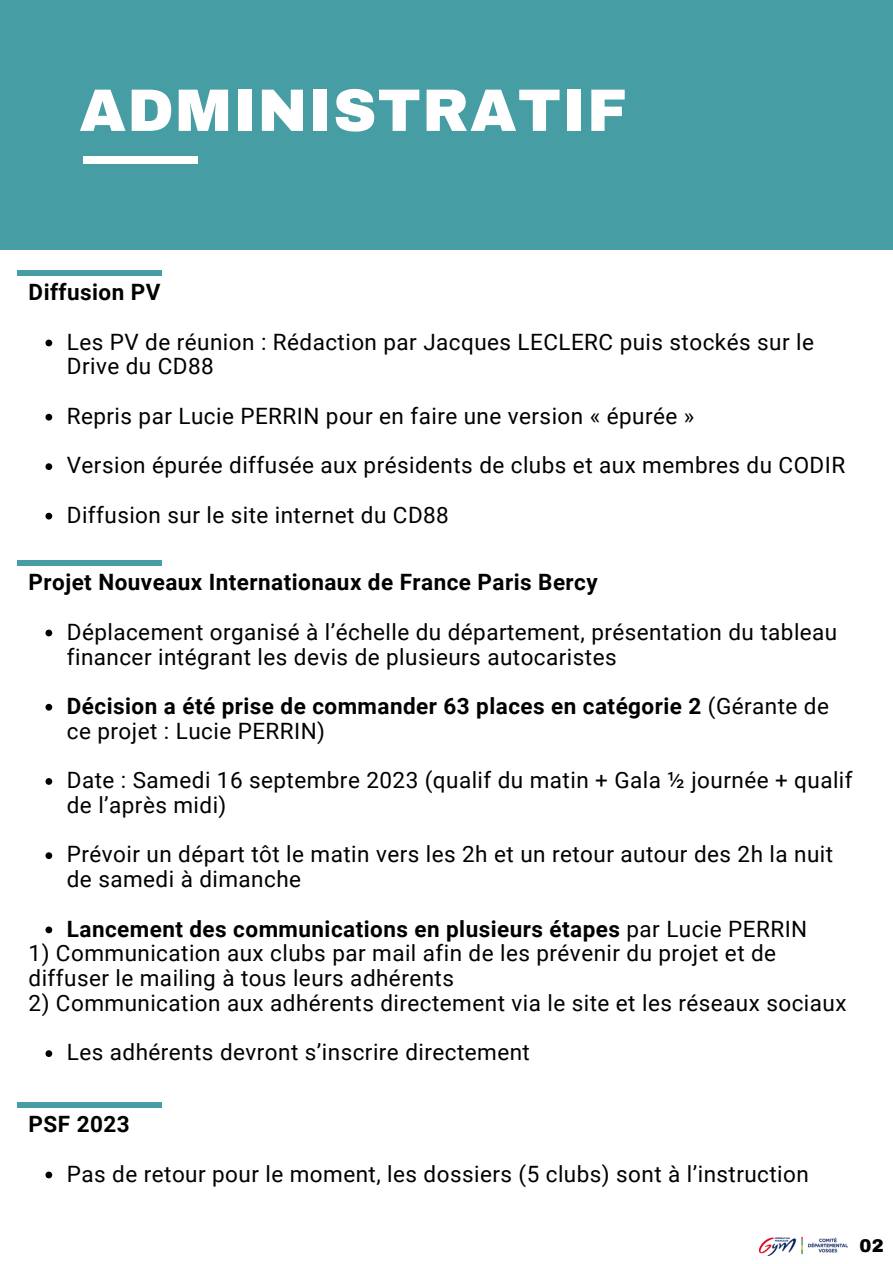
<style>
.page{position:relative;width:893px;height:1264px;background:#fff}
.page>*{position:absolute;margin:0;border:0;box-sizing:border-box;transform-origin:0 0}
.t1{font:900 60px "Archivo";letter-spacing:.02em;color:#fff}
.t2{font:22.5px/24.8px "Roboto";letter-spacing:.02em;color:#000}
.t3{font:700 22.5px/24.8px "Roboto";letter-spacing:.02em;color:#000}
.t4{font:900 18px "Archivo";color:#000}
.s1{font-weight:400}
</style>
<div class="page">
<div style="left:0;top:0;width:892px;height:250px;background:#469da3"></div>
<div style="left:83px;top:157px;width:114px;height:7px;background:#fff"></div>
<div style="left:17px;top:271px;width:144px;height:5px;background:#469da3"></div>
<div style="left:17px;top:560px;width:144px;height:6px;background:#469da3"></div>
<img style="left:759px;top:1237px;width:88px;height:18px">
<svg style="left:45px;top:339px;width:7px;height:7px"></svg>
<svg style="left:45px;top:414px;width:7px;height:6px"></svg>
<svg style="left:45px;top:463px;width:7px;height:7px"></svg>
<svg style="left:45px;top:513px;width:7px;height:6px"></svg>
<svg style="left:45px;top:629px;width:7px;height:7px"></svg>
<svg style="left:45px;top:704px;width:7px;height:6px"></svg>
<svg style="left:45px;top:778px;width:7px;height:6px"></svg>
<svg style="left:45px;top:852px;width:7px;height:7px"></svg>
<svg style="left:45px;top:926px;width:7px;height:7px"></svg>
<svg style="left:45px;top:1050px;width:7px;height:6px"></svg>
<div style="left:17px;top:1102px;width:144px;height:5px;background:#469da3"></div>
<svg style="left:45px;top:1171px;width:7px;height:7px"></svg>
<p class="t1" style="left:79px;top:78px;width:549px">ADMINISTRATIF</p>
<p class="t3" style="left:29px;top:280px;width:133px">Diffusion PV</p>
<p class="t2" style="left:67px;top:329px;width:748px">Les PV de réunion : Rédaction par Jacques LECLERC puis stockés sur le<br>Drive du CD88</p>
<p class="t2" style="left:67px;top:404px;width:629px">Repris par Lucie PERRIN pour en faire une version « épurée »</p>
<p class="t2" style="left:67px;top:453px;width:779px">Version épurée diffusée aux présidents de clubs et aux membres du CODIR</p>
<p class="t2" style="left:67px;top:503px;width:383px">Diffusion sur le site internet du CD88</p>
<p class="t3" style="left:29px;top:570px;width:570px">Projet Nouveaux Internationaux de France Paris Bercy</p>
<p class="t2" style="left:67px;top:619px;width:772px">Déplacement organisé à l’échelle du département, présentation du tableau financer intégrant les devis de plusieurs autocaristes</p>
<p class="t3" style="left:67px;top:694px;width:763px">Décision a été prise de commander 63 places en catégorie 2 <span class="s1">(Gérante de ce projet : Lucie PERRIN)</span></p>
<p class="t2" style="left:67px;top:768px;width:787px">Date : Samedi 16 septembre 2023 (qualif du matin + Gala ½ journée + qualif de l’après midi)</p>
<p class="t2" style="left:67px;top:842px;width:767px">Prévoir un départ tôt le matin vers les 2h et un retour autour des 2h la nuit de samedi à dimanche</p>
<p class="t3" style="left:67px;top:916px;width:741px">Lancement des communications en plusieurs étapes <span class="s1">par Lucie PERRIN</span></p>
<p class="t2" style="left:29px;top:941px;width:749px">1) Communication aux clubs par mail afin de les prévenir du projet et de diffuser le mailing à tous leurs adhérents</p>
<p class="t2" style="left:29px;top:990px;width:819px">2) Communication aux adhérents directement via le site et les réseaux sociaux</p>
<p class="t2" style="left:67px;top:1040px;width:464px">Les adhérents devront s’inscrire directement</p>
<p class="t3" style="left:29px;top:1112px;width:102px">PSF 2023</p>
<p class="t2" style="left:67px;top:1161px;width:743px">Pas de retour pour le moment, les dossiers (5 clubs) sont à l’instruction</p>
<p class="t4" style="left:859px;top:1236px;width:26px">02</p>
</div>
